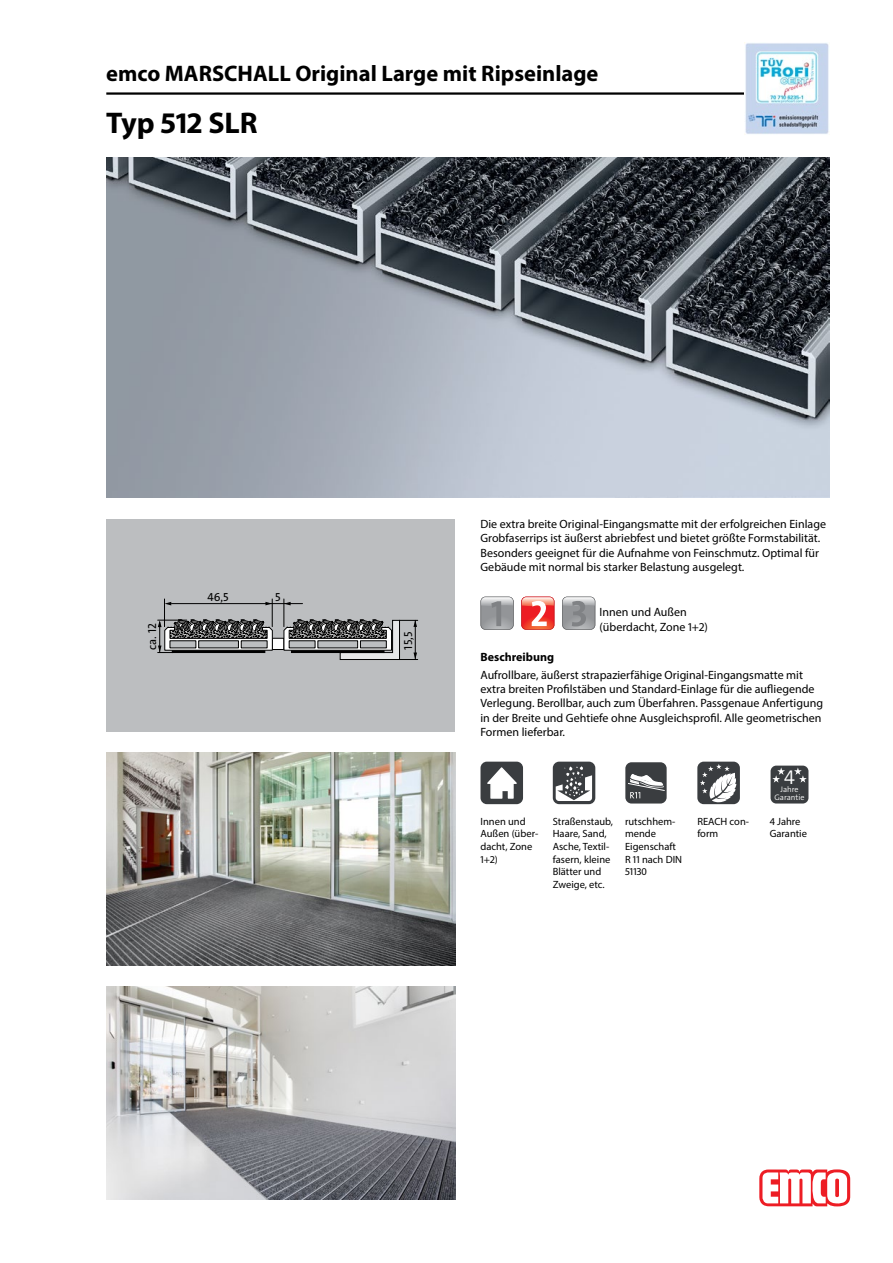
<style>
.page{position:relative;width:893px;height:1263px;background:#fff}
.page>*{position:absolute;margin:0;border:0;box-sizing:border-box;transform-origin:0 0}
.typ_bau{font:700 30px "Myriad Pro";color:#000}
.titel1_em_bau{font:700 22.5px "Myriad Pro";color:#000}
.BILDR{font:300 20.1px "The Sans Os F";color:#fff}
.fliesstext_bau{font:12px/14.4px "Myriad Pro";color:#000}
.Stoerer{font:12px/14.4px "Myriad Pro";color:#000}
.fliesstext_bold_bau{font:700 12px "Myriad Pro";color:#000}
.BILDR-2{font:11.7px "The Sans Os F";color:#000}
.mouseovertext_bau{font:10.5px/12.6px "Myriad Pro";color:#000}
.BILDR-3{font:300 7.95px/7.9px "The Sans Os F";color:#fff;text-align:center}
</style>
<div class="page">
<img style="left:106px;top:157px;width:723px;height:340px">
<hr style="left:106px;top:92px;width:723px;height:3px;background:#000">
<svg style="left:759px;top:1169px;width:91px;height:37px"></svg>
<img style="left:744px;top:43px;width:85px;height:92px">
<div style="left:106px;top:519px;width:349px;height:212px;background:#bcbec0"></div>
<hr style="left:272px;top:603px;width:30px;height:1px;background:#000">
<div style="left:272px;top:638px;width:12px;height:11px;background:#fff"></div>
<div style="left:272px;top:638px;width:12px;height:12px;border:1px solid #000"></div>
<svg style="left:158px;top:599px;width:115px;height:54px"></svg>
<svg style="left:283px;top:599px;width:135px;height:61px"></svg>
<img style="left:106px;top:753px;width:349px;height:212px">
<img style="left:106px;top:986px;width:349px;height:213px">
<svg style="left:521px;top:597px;width:33px;height:33px"></svg>
<svg style="left:562px;top:597px;width:33px;height:33px"></svg>
<svg style="left:480px;top:597px;width:34px;height:33px"></svg>
<div style="left:480px;top:762px;width:43px;height:42px;background:#3a3d40;border-radius:6px"></div>
<svg style="left:487px;top:767px;width:30px;height:32px"></svg>
<div style="left:553px;top:762px;width:42px;height:42px;background:#3a3d40;border-radius:6px"></div>
<svg style="left:556px;top:766px;width:36px;height:35px"></svg>
<div style="left:625px;top:762px;width:42px;height:41px;background:#3a3d40;border-radius:6px"></div>
<svg style="left:628px;top:774px;width:37px;height:24px"></svg>
<div style="left:697px;top:762px;width:43px;height:42px;background:#3a3d40;border-radius:6px"></div>
<svg style="left:700px;top:764px;width:36px;height:38px"></svg>
<div style="left:771px;top:766px;width:37px;height:37px;background:#3a3d40;border-radius:6px"></div>
<svg style="left:772px;top:767px;width:13px;height:16px"></svg>
<svg style="left:794px;top:767px;width:13px;height:16px"></svg>
<p class="titel1_em_bau" style="left:106px;top:59px;width:494px">emco MARSCHALL Original Large mit Ripseinlage</p>
<p class="typ_bau" style="left:106px;top:103px;width:153px">Typ 512 SLR</p>
<p class="BILDR-2" style="left:208px;top:589px;width:23px">46,5</p>
<p class="BILDR-2" style="left:275px;top:589px;width:7px">5</p>
<p class="BILDR-2" style="left:145px;top:650px;width:28px;rotate:-90deg">ca. 12</p>
<p class="BILDR-2" style="left:401px;top:649px;width:19px;rotate:-90deg">15,5</p>
<p class="Stoerer" style="left:480px;top:516px;width:347px">Die extra breite Original-Eingangsmatte mit der erfolgreichen Einlage Grobfaserrips ist äußerst abriebfest und bietet größte Formstabilität.<br>Besonders geeignet für die Aufnahme von Feinschmutz. Optimal für Gebäude mit normal bis starker Belastung ausgelegt.</p>
<p class="fliesstext_bau" style="left:600px;top:605px;width:110px">Innen und Außen (überdacht, Zone 1+2)</p>
<p class="fliesstext_bold_bau" style="left:480px;top:649px;width:75px">Beschreibung</p>
<p class="fliesstext_bau" style="left:480px;top:667px;width:344px">Aufrollbare, äußerst strapazierfähige Original-Eingangsmatte mit extra breiten Profilstäben und Standard-Einlage für die aufliegende Verlegung. Berollbar, auch zum Überfahren. Passgenaue Anfertigung in der Breite und Gehtiefe ohne Ausgleichsprofil. Alle geometrischen Formen lieferbar.</p>
<p class="mouseovertext_bau" style="left:480px;top:815px;width:59px">Innen und<br>Außen (über&shy;dacht, Zone<br>1+2)</p>
<p class="mouseovertext_bau" style="left:553px;top:815px;width:62px">Straßenstaub,<br>Haare, Sand,<br>Asche, Textil&shy;fasern, kleine<br>Blätter und<br>Zweige, etc.</p>
<p class="mouseovertext_bau" style="left:625px;top:815px;width:59px">rutschhem&shy;mende<br>Eigenschaft<br>R 11 nach DIN<br>51130</p>
<p class="mouseovertext_bau" style="left:697px;top:815px;width:53px">REACH con&shy;form</p>
<p class="BILDR" style="left:784px;top:764px;width:12px">4</p>
<p class="BILDR-3" style="left:774px;top:785px;width:32px">Jahre<br>Garantie</p>
<p class="mouseovertext_bau" style="left:770px;top:815px;width:39px">4 Jahre<br>Garantie</p>
</div>
